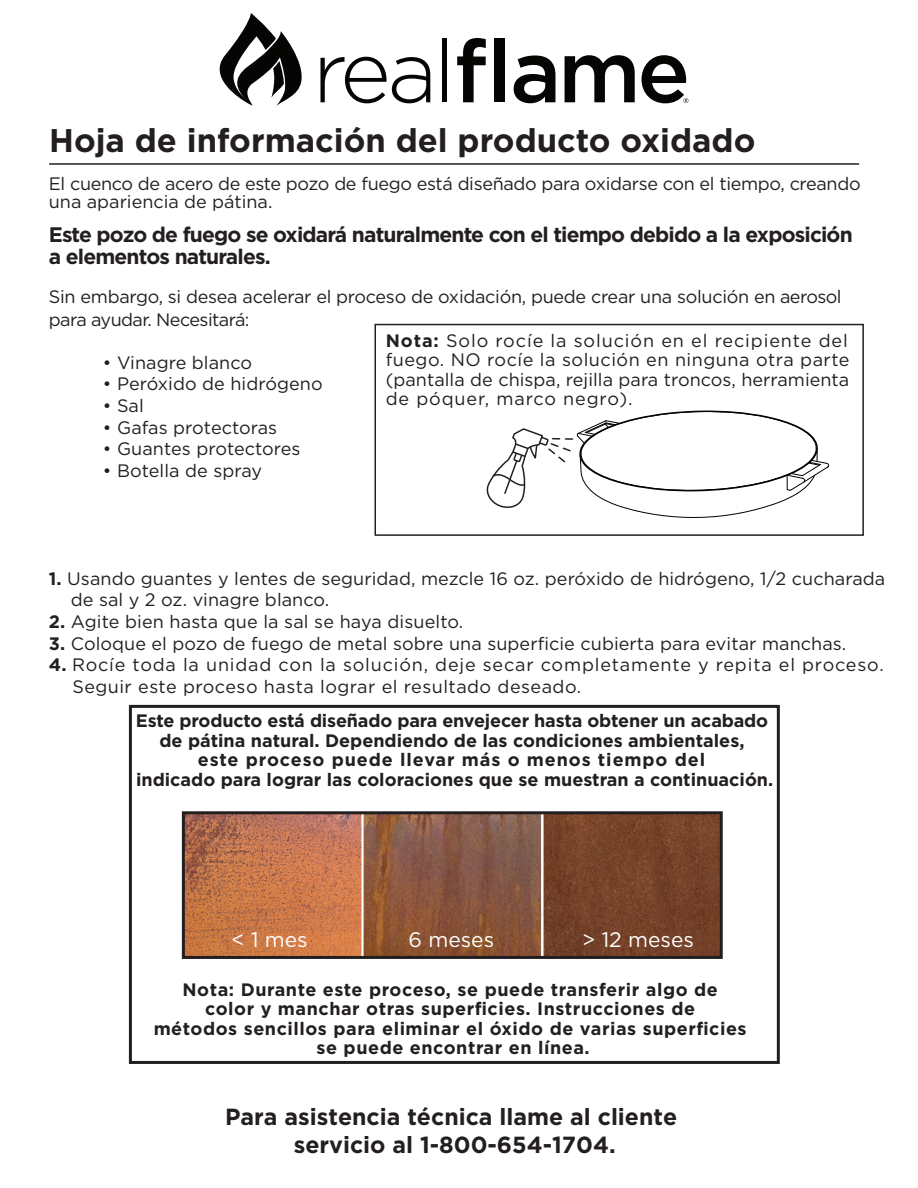
<style>
.page{position:relative;width:918px;height:1188px;background:#fff}
.page>*{position:absolute;margin:0;border:0;box-sizing:border-box;transform-origin:0 0}
.t1{font:700 32.7px "Gotham";color:#231f20}
.t2{font:700 23.25px/27.9px "Gotham";color:#231f20;text-align:center}
.t3{font:700 21px/22.5px "Gotham";letter-spacing:-.04em;color:#231f20}
.t4{font:21px "Gotham";color:#fff}
.t5{font:18px/19.5px "Gotham";letter-spacing:.005em;color:#231f20}
.t6{font:700 18px/19.5px "Gotham";letter-spacing:.015em;color:#231f20;text-align:center}
.t7{font:18px/21.6px "Gotham";letter-spacing:.04em;color:#231f20}
.t8{font:18px/22.5px "Gotham";letter-spacing:-.015em;color:#231f20}
.t9{font:18px/18px "Gotham";letter-spacing:-.02em;color:#231f20}
.s1{font-weight:700}
</style>
<div class="page">
<svg style="left:320px;top:57px;width:110px;height:46px"></svg>
<hr style="left:443px;top:39px;width:4px;height:63px;background:#050504">
<svg style="left:457px;top:38px;width:29px;height:64px"></svg>
<div style="left:494px;top:39px;width:11px;height:63px;background:#050504"></div>
<svg style="left:514px;top:55px;width:41px;height:48px"></svg>
<svg style="left:565px;top:55px;width:70px;height:47px"></svg>
<svg style="left:642px;top:55px;width:46px;height:48px"></svg>
<svg style="left:219px;top:13px;width:83px;height:93px"></svg>
<hr style="left:49px;top:163px;width:810px;height:2px;background:#231f20">
<div style="left:129px;top:705px;width:651px;height:359px;border:3px solid #231f20"></div>
<div style="left:375px;top:324px;width:489px;height:212px;border:2px solid #231f20"></div>
<svg style="left:486px;top:410px;width:343px;height:108px"></svg>
<img style="left:186px;top:815px;width:533px;height:140px">
<div style="left:182px;top:811px;width:541px;height:148px;border:3px solid #231f20"></div>
<h1 class="t1" style="left:49px;top:119px;width:708px">Hoja de información del producto oxidado</h1>
<p class="t9" style="left:49px;top:174px;width:813px">El cuenco de acero de este pozo de fuego está diseñado para oxidarse con el tiempo, creando una apariencia de pátina.</p>
<p class="t3" style="left:49px;top:223px;width:805px">Este pozo de fuego se oxidará naturalmente con el tiempo debido a la exposición a elementos naturales.</p>
<p class="t8" style="left:49px;top:285px;width:794px">Sin embargo, si desea acelerar el proceso de oxidación, puede crear una solución en aerosol para ayudar. Necesitará:</p>
<p class="t5" style="left:103px;top:352px;width:151px">• Vinagre blanco</p>
<p class="t5" style="left:103px;top:374px;width:221px">• Peróxido de hidrógeno</p>
<p class="t5" style="left:103px;top:395px;width:42px">• Sal</p>
<p class="t5" style="left:103px;top:417px;width:176px">• Gafas protectoras</p>
<p class="t5" style="left:103px;top:439px;width:199px">• Guantes protectores</p>
<p class="t5" style="left:103px;top:460px;width:161px">• Botella de spray</p>
<p class="t5" style="left:386px;top:330px;width:465px;text-align:justify"><span class="s1">Nota:</span> Solo rocíe la solución en el recipiente del fuego. NO rocíe la solución en ninguna otra parte (pantalla de chispa, rejilla para troncos, herramienta de póquer, marco negro).</p>
<p class="t5" style="left:71px;top:567px;width:816px;line-height:21.6px;text-indent:-22px"><span class="s1">1.</span> Usando guantes y lentes de seguridad, mezcle 16 oz. peróxido de hidrógeno, 1/2 cucharada de sal y 2 oz. vinagre blanco.</p>
<p class="t5" style="left:49px;top:611px;width:416px"><span class="s1">2.</span> Agite bien hasta que la sal se haya disuelto.</p>
<p class="t5" style="left:49px;top:633px;width:799px"><span class="s1">3.</span> Coloque el pozo de fuego de metal sobre una superficie cubierta para evitar manchas.</p>
<p class="t7" style="left:72px;top:654px;width:813px;text-indent:-23px"><span class="s1">4.</span> Rocíe toda la unidad con la solución, deje secar completamente y repita el proceso.<br>Seguir este proceso hasta lograr el resultado deseado.</p>
<p class="t6" style="left:136px;top:711px;width:639px">Este producto está diseñado para envejecer hasta obtener un acabado de pátina natural. Dependiendo de las condiciones ambientales,<br>este proceso puede llevar más o menos tiempo del<br>indicado para lograr las coloraciones que se muestran a continuación.</p>
<p class="t4" style="left:232px;top:926px;width:78px">&lt; 1 mes</p>
<p class="t4" style="left:408px;top:926px;width:87px">6 meses</p>
<p class="t4" style="left:582px;top:926px;width:113px">&gt; 12 meses</p>
<p class="t6" style="left:154px;top:980px;width:594px">Nota: Durante este proceso, se puede transferir algo de<br>color y manchar otras superficies. Instrucciones de<br>métodos sencillos para eliminar el óxido de varias superficies se puede encontrar en línea.</p>
<p class="t2" style="left:225px;top:1102px;width:454px">Para asistencia técnica llame al cliente servicio al 1-800-654-1704.</p>
</div>
